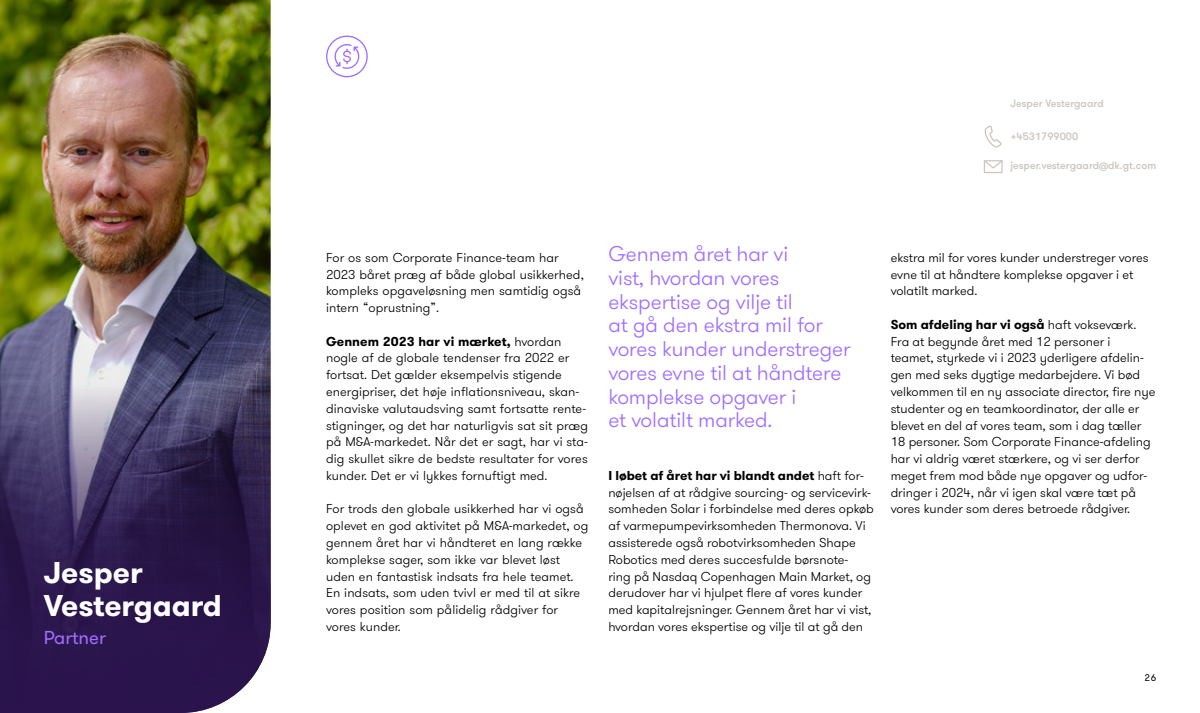
<style>
.page{position:relative;width:1200px;height:713px;background:#fff}
.page>*{position:absolute;margin:0;border:0;box-sizing:border-box;transform-origin:0 0}
.t1{font:700 30px/33px "GT Walsheim Pro";color:#fff}
.t2{font:300 21.25px/23.8px "GT Walsheim Pro";letter-spacing:-.005em;color:#a06dff}
.t3{font:18.75px "GT Walsheim Pro";color:#a06dff}
.t4{font:300 12.88px/16.8px "GT Walsheim Pro";color:#000}
.t5{font:500 10.62px "GT Walsheim Pro";color:#ccc4bd}
.t6{font:9.62px "GT Walsheim Pro";color:#000}
.s1{font-weight:700}
</style>
<div class="page">
<img style="left:0;top:0;width:271px;height:51px">
<img style="left:0;top:51px;width:271px;height:661px">
<svg style="left:984px;top:125px;width:18px;height:23px"></svg>
<div style="left:984px;top:160px;width:19px;height:13px;border:1px solid #ccc4bd"></div>
<svg style="left:983px;top:160px;width:20px;height:9px"></svg>
<svg style="left:326px;top:36px;width:42px;height:41px"></svg>
<h1 class="t1" style="left:44px;top:556px;width:180px">Jesper<br>Vestergaard</h1>
<h3 class="t3" style="left:44px;top:625px;width:64px">Partner</h3>
<p class="t5" style="left:1010px;top:97px;width:95px">Jesper Vestergaard</p>
<p class="t5" style="left:1010px;top:129px;width:69px">+4531799000</p>
<p class="t5" style="left:1010px;top:159px;width:147px">jesper.vestergaard@dk.gt.com</p>
<p class="t4" style="left:326px;top:249px;width:259px">For os som Corporate Finance-team har 2023 båret præg af både global usikkerhed, kompleks opgaveløsning men samtidig også intern “oprustning”.</p>
<p class="t4" style="left:326px;top:333px;width:264px"><span class="s1">Gennem 2023 har vi mærket,</span> hvordan nogle af de globale tendenser fra 2022 er fortsat. Det gælder eksempelvis stigende energipriser, det høje inflationsniveau, skan&shy;dinaviske valutaudsving samt fortsatte rente&shy;stigninger, og det har naturligvis sat sit præg på M&amp;A-markedet. Når det er sagt, har vi sta&shy;dig skullet sikre de bedste resultater for vores kunder. Det er vi lykkes fornuftigt med.</p>
<p class="t4" style="left:326px;top:501px;width:264px">For trods den globale usikkerhed har vi også oplevet en god aktivitet på M&amp;A-markedet, og gennem året har vi håndteret en lang række komplekse sager, som ikke var blevet løst uden en fantastisk indsats fra hele teamet.<br>En indsats, som uden tvivl er med til at sikre vores position som pålidelig rådgiver for vores kunder.</p>
<h2 class="t2" style="left:608px;top:242px;width:244px">Gennem året har vi<br>vist, hvordan vores ekspertise og vilje til<br>at gå den ekstra mil for vores kunder understreger vores evne til at håndtere komplekse opgaver i<br>et volatilt marked.</h2>
<p class="t4" style="left:608px;top:467px;width:267px"><span class="s1">I løbet af året har vi blandt andet</span> haft for&shy;nøjelsen af at rådgive sourcing- og servicevirk&shy;somheden Solar i forbindelse med deres opkøb af varmepumpevirksomheden Thermonova. Vi assisterede også robotvirksomheden Shape Robotics med deres succesfulde børsnote&shy;ring på Nasdaq Copenhagen Main Market, og derudover har vi hjulpet flere af vores kunder med kapitalrejsninger. Gennem året har vi vist, hvordan vores ekspertise og vilje til at gå den</p>
<p class="t4" style="left:891px;top:249px;width:259px">ekstra mil for vores kunder understreger vores evne til at håndtere komplekse opgaver i et volatilt marked.</p>
<p class="t4" style="left:891px;top:316px;width:266px"><span class="s1">Som afdeling har vi også</span> haft vokseværk.<br>Fra at begynde året med 12 personer i teamet, styrkede vi i 2023 yderligere afdelin&shy;gen med seks dygtige medarbejdere. Vi bød velkommen til en ny associate director, fire nye studenter og en teamkoordinator, der alle er blevet en del af vores team, som i dag tæller 18 personer. Som Corporate Finance-afdeling har vi aldrig været stærkere, og vi ser derfor meget frem mod både nye opgaver og udfor&shy;dringer i 2024, når vi igen skal være tæt på vores kunder som deres betroede rådgiver.</p>
<p class="t6" style="left:1144px;top:671px;width:13px">26</p>
</div>
